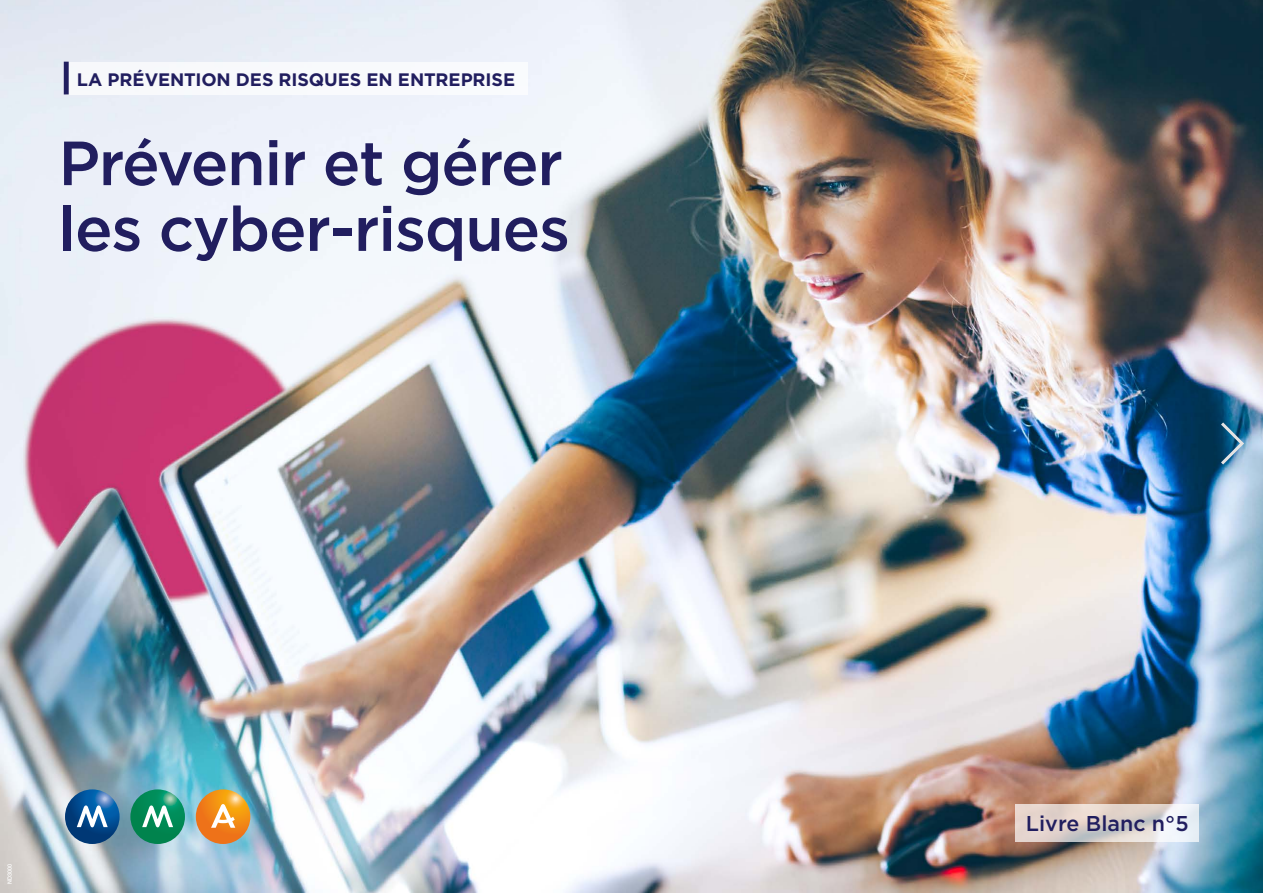
<style>
.page{position:relative;width:1263px;height:893px;background:#fff}
.page>*{position:absolute;margin:0;border:0;box-sizing:border-box;transform-origin:0 0}
.t1{font:500 62.25px/65.7px "Gotham";letter-spacing:-.02em;color:#211e5f}
.t2{font:500 21.45px "Gotham";color:#211e5f}
.t3{font:700 18px "Gotham";letter-spacing:-.005em;color:#211e5f}
.t4{font:500 6px "Helvetica Neue LT Std";letter-spacing:-.01em;color:#fff;scale:.9 1}
</style>
<div class="page">
<img style="left:0;top:0;width:1263px;height:893px">
<div style="left:66px;top:62px;width:461px;height:32px;background:#f8fafc"></div>
<div style="left:64px;top:62px;width:5px;height:32px;background:#211e5f"></div>
<svg style="left:1016px;top:805px;width:183px;height:37px;background:#e0d8d5"></svg>
<svg style="left:1218px;top:419px;width:28px;height:49px"></svg>
<svg style="left:65px;top:789px;width:55px;height:55px;background:#105191"></svg>
<svg style="left:77px;top:805px;width:31px;height:22px"></svg>
<svg style="left:130px;top:789px;width:55px;height:55px;background:#0d8d5d"></svg>
<svg style="left:142px;top:805px;width:31px;height:22px"></svg>
<svg style="left:196px;top:789px;width:54px;height:55px;background:#ef8a20"></svg>
<svg style="left:211px;top:804px;width:24px;height:24px"></svg>
<p class="t3" style="left:77px;top:68px;width:440px">LA PRÉVENTION DES RISQUES EN ENTREPRISE</p>
<h1 class="t1" style="left:58px;top:129px;width:513px">Prévenir et gérer les cyber-risques</h1>
<p class="t4" style="left:6px;top:883px;width:23px;rotate:-90deg">ND3000</p>
<p class="t2" style="left:1026px;top:809px;width:164px">Livre Blanc n°5</p>
</div>
